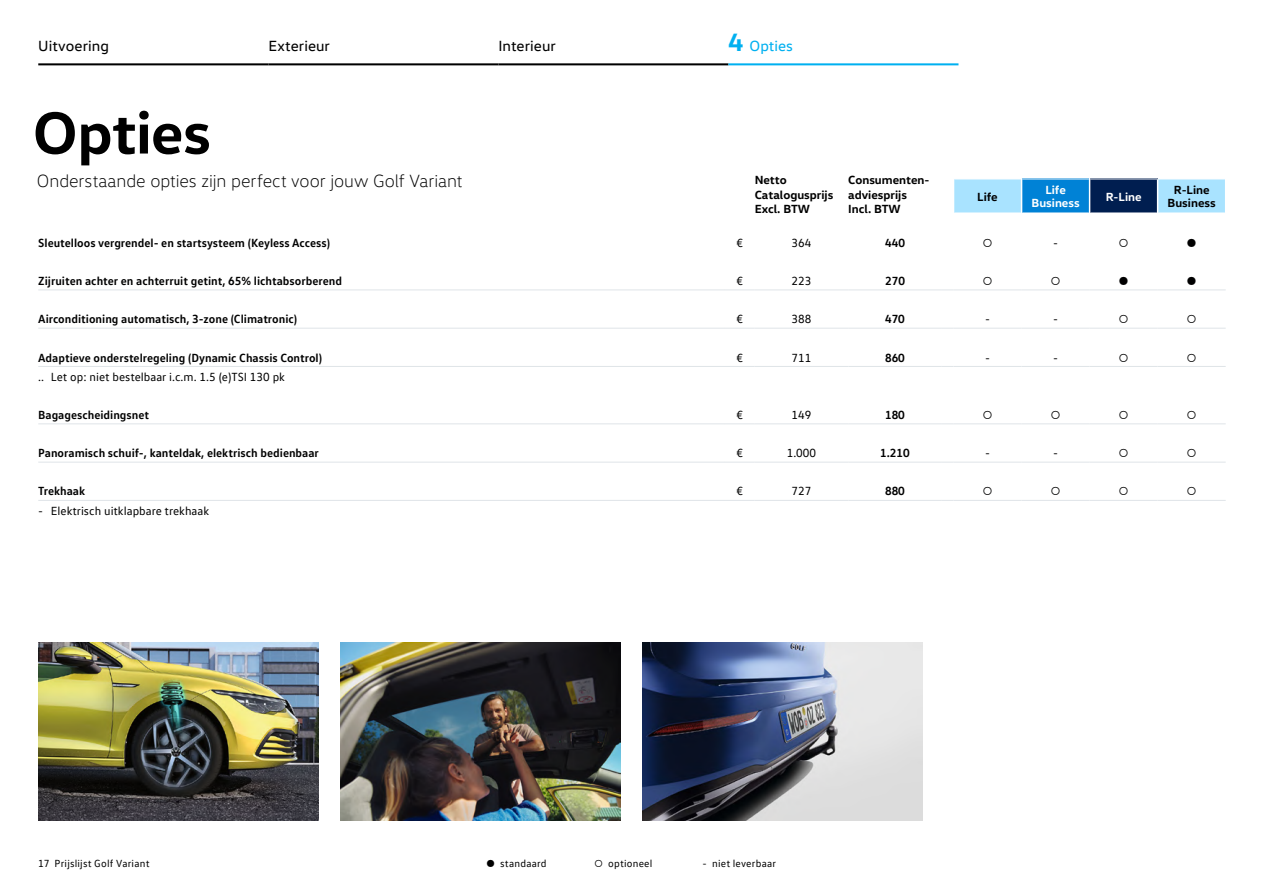
<style>
.page{position:relative;width:1263px;height:893px;background:#fff}
.page>*{position:absolute;margin:0;border:0;box-sizing:border-box;transform-origin:0 0}
.t1{font:700 60px "VW Head";letter-spacing:-.01em;color:#000}
.t2{font:300 18px "VW Head";letter-spacing:-.005em;color:#000}
.t3{font:15px "VW Head";letter-spacing:.005em;color:#000}
.t4{font:15px "VW Head";letter-spacing:.005em;color:#00b0f0}
.t5{font:700 12px "VW Text";color:#000}
.t6{font:12px "VW Text";color:#000}
.t7{font:700 12px/14.4px "VW Head";color:#000}
.t8{font:700 12px/13.5px "VW Head";color:#fff;text-align:center}
.t9{font:10.5px "VW Text";letter-spacing:.02em;color:#000}
.s1{font-weight:700;font-size:25.5px}
</style>
<div class="page">
<svg style="left:39px;top:290px;width:12px;height:1px"></svg>
<hr style="left:51px;top:290px;width:674px;height:1px;background:#dfe4e8">
<hr style="left:725px;top:290px;width:30px;height:1px;background:#dfe4e8">
<hr style="left:755px;top:290px;width:93px;height:1px;background:#dfe4e8">
<hr style="left:848px;top:290px;width:94px;height:1px;background:#dfe4e8">
<hr style="left:953px;top:290px;width:68px;height:1px;background:#dfe4e8">
<hr style="left:1021px;top:290px;width:68px;height:1px;background:#dfe4e8">
<hr style="left:1089px;top:290px;width:69px;height:1px;background:#dfe4e8">
<hr style="left:1158px;top:290px;width:68px;height:1px;background:#dfe4e8">
<hr style="left:953px;top:500px;width:68px;height:1px;background:#dfe4e8">
<hr style="left:1021px;top:500px;width:68px;height:1px;background:#dfe4e8">
<hr style="left:1089px;top:500px;width:69px;height:1px;background:#dfe4e8">
<hr style="left:1158px;top:500px;width:68px;height:1px;background:#dfe4e8">
<svg style="left:38px;top:328px;width:13px;height:1px"></svg>
<hr style="left:51px;top:328px;width:674px;height:1px;background:#dfe4e8">
<hr style="left:725px;top:328px;width:30px;height:1px;background:#dfe4e8">
<hr style="left:755px;top:328px;width:93px;height:1px;background:#dfe4e8">
<hr style="left:848px;top:328px;width:94px;height:1px;background:#dfe4e8">
<hr style="left:953px;top:328px;width:68px;height:1px;background:#dfe4e8">
<hr style="left:1021px;top:328px;width:68px;height:1px;background:#dfe4e8">
<hr style="left:1089px;top:328px;width:69px;height:1px;background:#dfe4e8">
<hr style="left:1158px;top:328px;width:68px;height:1px;background:#dfe4e8">
<svg style="left:39px;top:424px;width:12px;height:1px"></svg>
<hr style="left:51px;top:424px;width:674px;height:1px;background:#dfe4e8">
<hr style="left:725px;top:424px;width:30px;height:1px;background:#dfe4e8">
<hr style="left:755px;top:424px;width:93px;height:1px;background:#dfe4e8">
<hr style="left:848px;top:424px;width:94px;height:1px;background:#dfe4e8">
<hr style="left:953px;top:424px;width:68px;height:1px;background:#dfe4e8">
<hr style="left:1021px;top:424px;width:68px;height:1px;background:#dfe4e8">
<hr style="left:1089px;top:424px;width:69px;height:1px;background:#dfe4e8">
<hr style="left:1158px;top:424px;width:68px;height:1px;background:#dfe4e8">
<svg style="left:38px;top:462px;width:13px;height:1px"></svg>
<hr style="left:51px;top:462px;width:674px;height:1px;background:#dfe4e8">
<hr style="left:725px;top:462px;width:30px;height:1px;background:#dfe4e8">
<hr style="left:755px;top:462px;width:93px;height:1px;background:#dfe4e8">
<hr style="left:848px;top:462px;width:94px;height:1px;background:#dfe4e8">
<hr style="left:953px;top:462px;width:68px;height:1px;background:#dfe4e8">
<hr style="left:1021px;top:462px;width:68px;height:1px;background:#dfe4e8">
<hr style="left:1089px;top:462px;width:69px;height:1px;background:#dfe4e8">
<hr style="left:1158px;top:462px;width:68px;height:1px;background:#dfe4e8">
<svg style="left:38px;top:366px;width:13px;height:1px"></svg>
<hr style="left:51px;top:366px;width:674px;height:1px;background:#dfe4e8">
<svg style="left:38px;top:500px;width:13px;height:1px"></svg>
<hr style="left:51px;top:500px;width:674px;height:1px;background:#dfe4e8">
<hr style="left:725px;top:366px;width:30px;height:1px;background:#dfe4e8">
<hr style="left:755px;top:366px;width:93px;height:1px;background:#dfe4e8">
<hr style="left:848px;top:366px;width:94px;height:1px;background:#dfe4e8">
<hr style="left:953px;top:366px;width:68px;height:1px;background:#dfe4e8">
<hr style="left:1021px;top:366px;width:68px;height:1px;background:#dfe4e8">
<hr style="left:1089px;top:366px;width:69px;height:1px;background:#dfe4e8">
<hr style="left:1158px;top:366px;width:68px;height:1px;background:#dfe4e8">
<hr style="left:725px;top:500px;width:30px;height:1px;background:#dfe4e8">
<hr style="left:755px;top:500px;width:93px;height:1px;background:#dfe4e8">
<hr style="left:848px;top:500px;width:94px;height:1px;background:#dfe4e8">
<svg style="left:954px;top:179px;width:271px;height:34px;background:#5c9ecb"></svg>
<img style="left:38px;top:642px;width:281px;height:179px">
<img style="left:340px;top:642px;width:281px;height:179px">
<img style="left:642px;top:642px;width:281px;height:179px">
<hr style="left:38px;top:63px;width:230px;height:2px;background:#000">
<hr style="left:268px;top:63px;width:230px;height:2px;background:#000">
<hr style="left:498px;top:63px;width:230px;height:2px;background:#000">
<hr style="left:728px;top:63px;width:230px;height:2px;background:#00b0f0">
<p class="t3" style="left:38px;top:36px;width:72px">Uitvoering</p>
<p class="t3" style="left:268px;top:36px;width:63px">Exterieur</p>
<p class="t3" style="left:498px;top:36px;width:59px">Interieur</p>
<p class="t4" style="left:728px;top:36px;width:66px"><span class="s1">4</span> Opties</p>
<h1 class="t1" style="left:33px;top:94px;width:180px">Opties</h1>
<h2 class="t2" style="left:37px;top:170px;width:427px">Onderstaande opties zijn perfect voor jouw Golf Variant</h2>
<p class="t7" style="left:755px;top:172px;width:80px">Netto<br>Catalogusprijs<br>Excl. BTW</p>
<p class="t7" style="left:848px;top:172px;width:83px">Consumenten&shy;adviesprijs<br>Incl. BTW</p>
<p class="t7" style="left:977px;top:189px;width:22px">Life</p>
<p class="t8" style="left:1031px;top:183px;width:50px">Life<br>Business</p>
<p class="t8" style="left:1106px;top:189px;width:37px">R-Line</p>
<p class="t7" style="left:1167px;top:183px;width:50px;line-height:13.5px;text-align:center">R-Line<br>Business</p>
<p class="t5" style="left:38px;top:235px;width:293px">Sleutelloos vergrendel- en startsysteem (Keyless Access)</p>
<p class="t6" style="left:736px;top:235px;width:8px">€</p>
<p class="t6" style="left:791px;top:235px;width:21px">364</p>
<p class="t5" style="left:885px;top:235px;width:21px">440</p>
<p class="t6" style="left:983px;top:235px;width:11px">○</p>
<p class="t6" style="left:1053px;top:235px;width:6px">-</p>
<p class="t6" style="left:1119px;top:235px;width:11px">○</p>
<p class="t6" style="left:1187px;top:235px;width:11px">●</p>
<p class="t5" style="left:38px;top:273px;width:305px">Zijruiten achter en achterruit getint, 65% lichtabsorberend</p>
<p class="t6" style="left:736px;top:273px;width:8px">€</p>
<p class="t6" style="left:791px;top:273px;width:21px">223</p>
<p class="t5" style="left:885px;top:273px;width:21px">270</p>
<p class="t6" style="left:983px;top:273px;width:11px">○</p>
<p class="t6" style="left:1051px;top:273px;width:11px">○</p>
<p class="t6" style="left:1119px;top:273px;width:11px">●</p>
<p class="t6" style="left:1187px;top:273px;width:11px">●</p>
<p class="t5" style="left:38px;top:311px;width:260px">Airconditioning automatisch, 3-zone (Climatronic)</p>
<p class="t6" style="left:736px;top:312px;width:8px">€</p>
<p class="t6" style="left:791px;top:312px;width:21px">388</p>
<p class="t5" style="left:885px;top:311px;width:21px">470</p>
<p class="t6" style="left:985px;top:312px;width:6px">-</p>
<p class="t6" style="left:1053px;top:312px;width:6px">-</p>
<p class="t6" style="left:1119px;top:312px;width:11px">○</p>
<p class="t6" style="left:1187px;top:312px;width:11px">○</p>
<p class="t5" style="left:38px;top:350px;width:285px">Adaptieve onderstelregeling (Dynamic Chassis Control)</p>
<p class="t6" style="left:736px;top:350px;width:8px">€</p>
<p class="t6" style="left:791px;top:350px;width:21px">711</p>
<p class="t5" style="left:885px;top:350px;width:21px">860</p>
<p class="t6" style="left:985px;top:350px;width:6px">-</p>
<p class="t6" style="left:1053px;top:350px;width:6px">-</p>
<p class="t6" style="left:1119px;top:350px;width:11px">○</p>
<p class="t6" style="left:1187px;top:350px;width:11px">○</p>
<p class="t6" style="left:38px;top:369px;width:248px">.. Let op: niet bestelbaar i.c.m. 1.5 (e)TSI 130 pk</p>
<p class="t5" style="left:38px;top:407px;width:112px">Bagagescheidingsnet</p>
<p class="t6" style="left:736px;top:407px;width:8px">€</p>
<p class="t6" style="left:791px;top:407px;width:21px">149</p>
<p class="t5" style="left:885px;top:407px;width:21px">180</p>
<p class="t6" style="left:983px;top:407px;width:11px">○</p>
<p class="t6" style="left:1051px;top:407px;width:11px">○</p>
<p class="t6" style="left:1119px;top:407px;width:11px">○</p>
<p class="t6" style="left:1187px;top:407px;width:11px">○</p>
<p class="t5" style="left:38px;top:445px;width:282px">Panoramisch schuif-, kanteldak, elektrisch bedienbaar</p>
<p class="t6" style="left:736px;top:446px;width:8px">€</p>
<p class="t6" style="left:787px;top:446px;width:31px">1.000</p>
<p class="t5" style="left:880px;top:445px;width:31px">1.210</p>
<p class="t6" style="left:985px;top:446px;width:6px">-</p>
<p class="t6" style="left:1053px;top:446px;width:6px">-</p>
<p class="t6" style="left:1119px;top:446px;width:11px">○</p>
<p class="t6" style="left:1187px;top:446px;width:11px">○</p>
<p class="t5" style="left:38px;top:483px;width:49px">Trekhaak</p>
<p class="t6" style="left:736px;top:484px;width:8px">€</p>
<p class="t6" style="left:791px;top:484px;width:21px">727</p>
<p class="t5" style="left:885px;top:483px;width:21px">880</p>
<p class="t6" style="left:983px;top:484px;width:11px">○</p>
<p class="t6" style="left:1051px;top:484px;width:11px">○</p>
<p class="t6" style="left:1119px;top:484px;width:11px">○</p>
<p class="t6" style="left:1187px;top:484px;width:11px">○</p>
<p class="t6" style="left:38px;top:503px;width:173px">- Elektrisch uitklapbare trekhaak</p>
<p class="t9" style="left:38px;top:857px;width:113px">17 Prijslijst Golf Variant</p>
<p class="t9" style="left:487px;top:857px;width:62px">● standaard</p>
<p class="t9" style="left:595px;top:857px;width:59px">○ optioneel</p>
<p class="t9" style="left:703px;top:857px;width:75px">- niet leverbaar</p>
</div>
